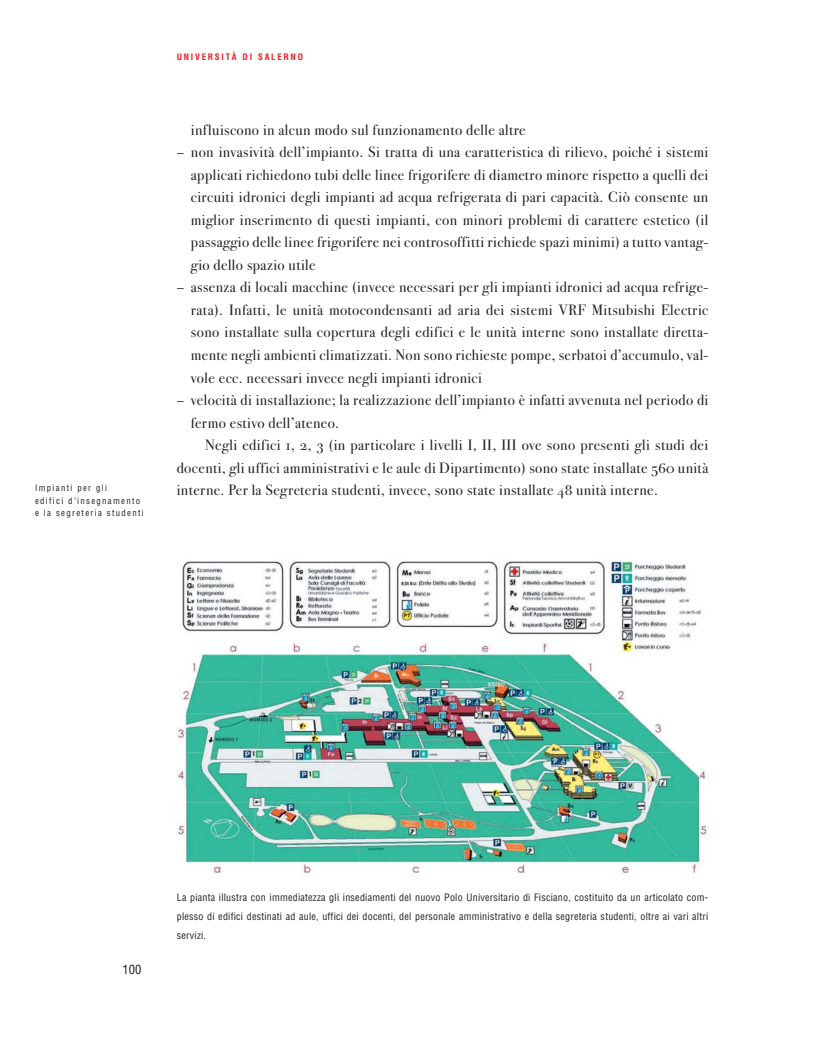
<style>
.page{position:relative;width:815px;height:1053px;background:#fff}
.page>*{position:absolute;margin:0;border:0;box-sizing:border-box;transform-origin:0 0}
.t1{font:15px/22.5px "Bodoni Sev ITC Book OS";letter-spacing:.03em;color:#231f20;text-align:justify}
.t2{font:condensed 12.5px "Helvetica";color:#231f20}
.t3{font:condensed 10px/18.8px "Helvetica";letter-spacing:.025em;color:#231f20;text-align:justify}
.t4{font:condensed 8.75px/12.5px "Helvetica";letter-spacing:.15em;color:#231f20}
.t5{font:700 condensed 8.75px "Helvetica";letter-spacing:.2em;color:#ed1c24}
</style>
<div class="page">
<img style="left:176px;top:561px;width:533px;height:313px">
<p class="t4" style="left:35px;top:482px;width:110px">Impianti per gli<br>edifici d’insegnamento e la segreteria studenti</p>
<p class="t5" style="left:177px;top:54px;width:128px">UNIVERSITÀ DI SALERNO</p>
<p class="t1" style="left:191px;top:120px;width:336px">influiscono in alcun modo sul funzionamento delle altre</p>
<p class="t1" style="left:191px;top:143px;width:519px;text-indent:-14px">– non invasività dell’impianto. Si tratta di una caratteristica di rilievo, poiché i sistemi applicati richiedono tubi delle linee frigorifere di diametro minore rispetto a quelli dei circuiti idronici degli impianti ad acqua refrigerata di pari capacità. Ciò consente un miglior inserimento di questi impianti, con minori problemi di carattere estetico (il passaggio delle linee frigorifere nei controsoffitti richiede spazi minimi) a tutto vantag&shy;gio dello spazio utile</p>
<p class="t1" style="left:191px;top:278px;width:519px;text-indent:-14px">– assenza di locali macchine (invece necessari per gli impianti idronici ad acqua refrige&shy;rata). Infatti, le unità motocondensanti ad aria dei sistemi VRF Mitsubishi Electric sono installate sulla copertura degli edifici e le unità interne sono installate diretta&shy;mente negli ambienti climatizzati. Non sono richieste pompe, serbatoi d’accumulo, val&shy;vole ecc. necessari invece negli impianti idronici</p>
<p class="t1" style="left:177px;top:390px;width:533px">– velocità di installazione; la realizzazione dell’impianto è infatti avvenuta nel periodo di</p>
<p class="t1" style="left:191px;top:413px;width:150px">fermo estivo dell’ateneo.</p>
<p class="t1" style="left:205px;top:435px;width:505px">Negli edifici 1, 2, 3 (in particolare i livelli I, II, III ove sono presenti gli studi dei</p>
<p class="t1" style="left:177px;top:458px;width:533px">docenti, gli uffici amministrativi e le aule di Dipartimento) sono state installate 560 unità</p>
<p class="t1" style="left:177px;top:480px;width:483px">interne. Per la Segreteria studenti, invece, sono state installate 48 unità interne.</p>
<p class="t2" style="left:123px;top:964px;width:20px">100</p>
<p class="t3" style="left:177px;top:889px;width:533px">La pianta illustra con immediatezza gli insediamenti del nuovo Polo Universitario di Fisciano, costituito da un articolato com&shy;plesso di edifici destinati ad aule, uffici dei docenti, del personale amministrativo e della segreteria studenti, oltre ai vari altri servizi.</p>
</div>
